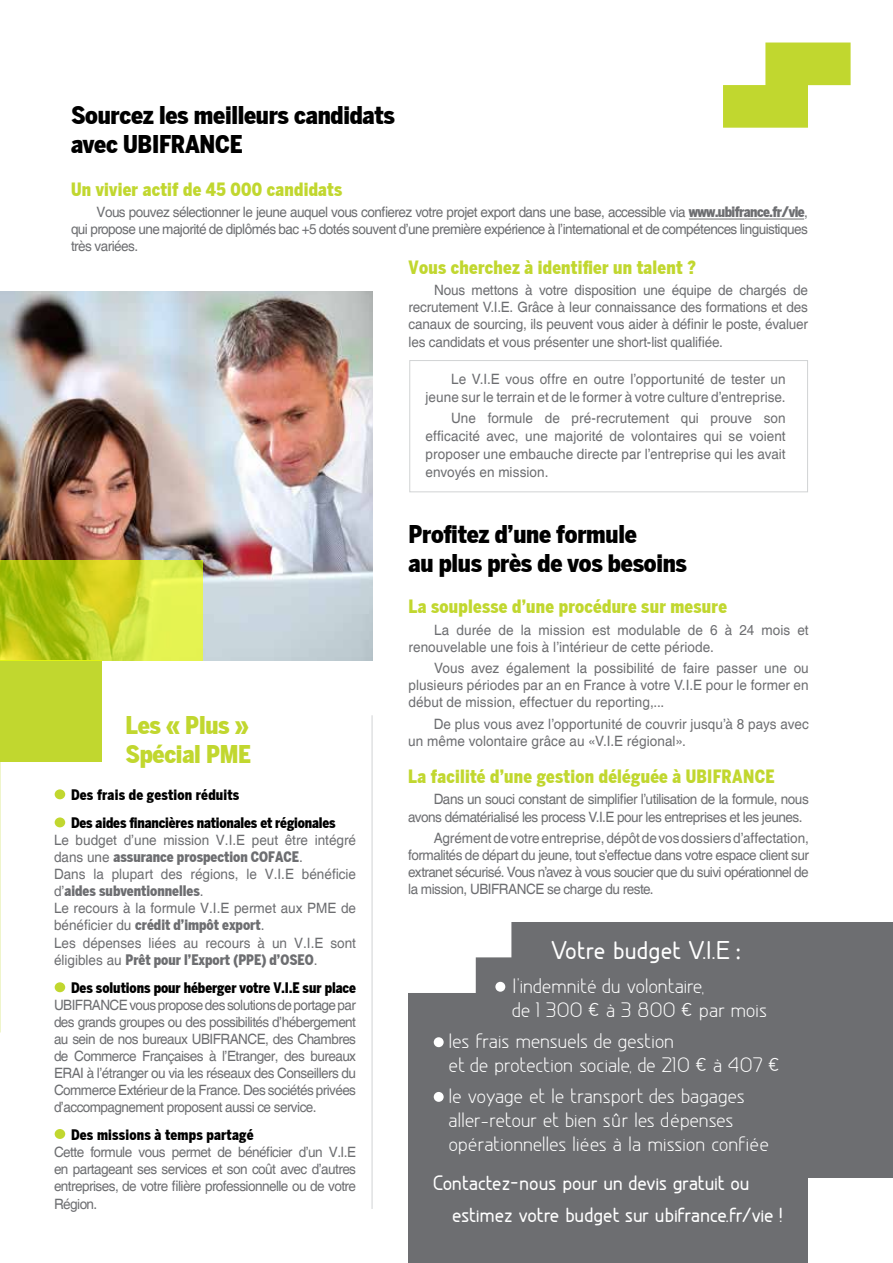
<style>
.page{position:relative;width:893px;height:1263px;background:#fff}
.page>*{position:absolute;margin:0;border:0;box-sizing:border-box;transform-origin:0 0}
.t1{font:900 24px/28.8px "Benton Sans Cond";letter-spacing:-.01em;color:#000}
.t2{font:900 24px/28.8px "Benton Sans Cond";letter-spacing:-.01em;color:#c1d72f}
.t3{font:700 24px "Greyscale Basic";letter-spacing:.005em;color:#fff}
.t4{font:19.5px/24px "Greyscale Basic";letter-spacing:-.01em;color:#fff}
.t5{font:700 19.5px/32px "Greyscale Basic";letter-spacing:-.01em;color:#fff}
.t6{font:900 18px "Benton Sans Cond";letter-spacing:.015em;color:#c1d72f;scale:.95 1}
.t7{font:14.25px/17.1px "Helvetica";color:#6d6e71;text-align:justify;scale:.95 1}
.t8{font:900 14.25px/27.9px "Benton Sans Cond";letter-spacing:-.005em;color:#000;scale:.95 1}
.t9{font:14.25px/17.1px "Helvetica";letter-spacing:-.035em;color:#6d6e71;scale:.95 1}
.t10{font:900 14.25px "Benton Sans Cond";color:#6d6e71;scale:.95 1}
.t11{font:900 14.25px "Benton Sans Cond";letter-spacing:.015em;color:#000;scale:.95 1}
.s1{font-family:"Benton Sans Cond";font-weight:900}
.s2{font-family:"Helvetica";font-weight:400}
.s3{font-family:"Helvetica";font-weight:400;color:#6d6e71}
.s4{color:#6d6e71}
.s5{font-family:"Futura BT";font-weight:400}
.s6{font-size:22.5px}
</style>
<div class="page">
<div style="left:408px;top:923px;width:485px;height:340px;background:#6d6e71"></div>
<hr style="left:372px;top:715px;width:1px;height:494px;background:#d1d3d4">
<img style="left:0;top:292px;width:372px;height:368px">
<img style="left:0;top:660px;width:1px;height:373px">
<svg style="left:408px;top:923px;width:103px;height:70px"></svg>
<hr style="left:689px;top:219px;width:115px;height:1px;background:#6d6e71">
<svg style="left:723px;top:43px;width:128px;height:85px"></svg>
<div style="left:409px;top:360px;width:399px;height:132px;border:1px solid #d1d3d4"></div>
<div style="left:55px;top:789px;width:10px;height:10px;background:#c1d72f;border-radius:50%"></div>
<div style="left:495px;top:982px;width:10px;height:10px;background:#fff;border-radius:50%"></div>
<div style="left:434px;top:1037px;width:10px;height:10px;background:#fff;border-radius:50%"></div>
<div style="left:434px;top:1092px;width:10px;height:10px;background:#fff;border-radius:50%"></div>
<div style="left:55px;top:982px;width:10px;height:10px;background:#c1d72f;border-radius:50%"></div>
<div style="left:55px;top:1129px;width:10px;height:10px;background:#c1d72f;border-radius:50%"></div>
<div style="left:809px;top:1179px;width:84px;height:84px;background:#fff"></div>
<div style="left:55px;top:817px;width:10px;height:10px;background:#c1d72f;border-radius:50%"></div>
<div style="left:0;top:660px;width:101px;height:102px;background:#c1d72f"></div>
<svg style="left:0;top:560px;width:203px;height:100px;background:#c6d52b"></svg>
<h1 class="t1" style="left:71px;top:101px;width:326px">Sourcez les meilleurs candidats avec UBIFRANCE</h1>
<p class="t6" style="left:71px;top:179px;width:287px">Un vivier actif de 45 000 candidats</p>
<p class="t7" style="left:71px;top:204px;width:777px;text-indent:26px">Vous pouvez sélectionner le jeune auquel vous confierez votre projet export dans une base, accessible via <span class="s1">www.ubifrance.fr/vie</span>, qui propose une majorité de diplômés bac +5 dotés souvent d’une première expérience à l’international et de compétences linguistiques très variées.</p>
<p class="t6" style="left:409px;top:257px;width:304px">Vous cherchez à identifier un talent ?</p>
<p class="t7" style="left:409px;top:282px;width:422px;text-indent:26px">Nous mettons à votre disposition une équipe de chargés de recrutement V.I.E. Grâce à leur connaissance des formations et des canaux de sourcing, ils peuvent vous aider à définir le poste, évaluer les candidats et vous présenter une short-list qualifiée.</p>
<p class="t7" style="left:426px;top:371px;width:381px;line-height:18px;text-align:right">Le V.I.E vous offre en outre l’opportunité de tester un jeune sur le terrain et de le former à votre culture d’entreprise.</p>
<p class="t7" style="left:426px;top:410px;width:381px;line-height:18px;text-indent:26px">Une formule de pré-recrutement qui prouve son efficacité avec, une majorité de volontaires qui se voient proposer une embauche directe par l’entreprise qui les avait envoyés en mission.</p>
<h1 class="t2" style="left:125px;top:711px;width:127px">Les « Plus »<br>Spécial PME</h1>
<p class="t8" style="left:71px;top:781px;width:280px">Des frais de gestion réduits<br>Des aides financières nationales et régionales</p>
<p class="t7" style="left:54px;top:832px;width:319px">Le budget d’une mission V.I.E peut être intégré</p>
<p class="t10" style="left:54px;top:848px;width:263px"><span class="s2">dans une</span> assurance prospection COFACE<span class="s2">.</span></p>
<p class="t7" style="left:54px;top:866px;width:319px">Dans la plupart des régions, le V.I.E bénéficie</p>
<p class="t10" style="left:54px;top:883px;width:159px"><span class="s2">d’</span>aides subventionnelles<span class="s2">.</span></p>
<p class="t7" style="left:54px;top:900px;width:319px">Le recours à la formule V.I.E permet aux PME de</p>
<p class="t10" style="left:54px;top:917px;width:223px"><span class="s2">bénéficier du</span> crédit d’impôt export<span class="s2">.</span></p>
<p class="t7" style="left:54px;top:934px;width:319px">Les dépenses liées au recours à un V.I.E sont</p>
<p class="t8" style="left:71px;top:945px;width:302px;text-indent:-17px"><span class="s3">éligibles au</span> <span class="s4">Prêt pour l’Export (PPE) d’OSEO</span><span class="s3">.<br></span>Des solutions pour héberger votre V.I.E sur place</p>
<p class="t7" style="left:54px;top:997px;width:319px">UBIFRANCE vous propose des solutions de portage par des grands groupes ou des possibilités d’hébergement au sein de nos bureaux UBIFRANCE, des Chambres de Commerce Françaises à l’Etranger, des bureaux ERAI à l’étranger ou via les réseaux des Conseillers du Commerce Extérieur de la France. Des sociétés privées d’accompagnement proposent aussi ce service.</p>
<p class="t11" style="left:71px;top:1126px;width:194px">Des missions à temps partagé</p>
<p class="t7" style="left:54px;top:1144px;width:319px">Cette formule vous permet de bénéficier d’un V.I.E en partageant ses services et son coût avec d’autres entreprises, de votre filière professionnelle ou de votre Région.</p>
<h1 class="t1" style="left:409px;top:519px;width:280px">Profitez d’une formule<br>au plus près de vos besoins</h1>
<p class="t6" style="left:409px;top:596px;width:337px">La souplesse d’une procédure sur mesure</p>
<p class="t7" style="left:409px;top:622px;width:423px;text-indent:26px">La durée de la mission est modulable de 6 à 24 mois et renouvelable une fois à l’intérieur de cette période.</p>
<p class="t7" style="left:409px;top:660px;width:423px;text-indent:26px">Vous avez également la possibilité de faire passer une ou plusieurs périodes par an en France à votre V.I.E pour le former en début de mission, effectuer du reporting,...</p>
<p class="t7" style="left:408px;top:716px;width:423px;text-indent:26px">De plus vous avez l’opportunité de couvrir jusqu’à 8 pays avec un même volontaire grâce au «V.I.E régional».</p>
<p class="t6" style="left:408px;top:766px;width:387px">La facilité d’une gestion déléguée à UBIFRANCE</p>
<p class="t9" style="left:408px;top:791px;width:423px;text-indent:26px">Dans un souci constant de simplifier l’utilisation de la formule, nous avons dématérialisé les process V.I.E pour les entreprises et les jeunes.</p>
<p class="t7" style="left:408px;top:830px;width:423px;text-indent:26px">Agrément de votre entreprise, dépôt de vos dossiers d’affectation, formalités de départ du jeune, tout s’effectue dans votre espace client sur extranet sécurisé. Vous n’avez à vous soucier que du suivi opérationnel de la mission, UBIFRANCE se charge du reste.</p>
<h1 class="t3" style="left:551px;top:935px;width:192px">Votre budget V.I.E <span class="s5">:</span></h1>
<h2 class="t4" style="left:513px;top:973px;width:256px">l'indemnité du volontaire,<br>de 1 3OO <span class="s6">€</span> à 3 8OO <span class="s6">€</span> par mois</h2>
<h2 class="t4" style="left:449px;top:1028px;width:333px">les frais mensuels de gestion<br>et de protection sociale, de 21O <span class="s6">€</span> à 4O7 <span class="s6">€</span></h2>
<h2 class="t4" style="left:449px;top:1083px;width:322px">le voyage et le transport des bagages aller-retour et bien sûr les dépenses opérationnelles liées à la mission confiée</h2>
<h2 class="t5" style="left:452px;top:1166px;width:332px;text-indent:-19px">Contactez-nous pour un devis gratuit ou estimez votre budget sur ubifrance.fr/vie !</h2>
</div>
